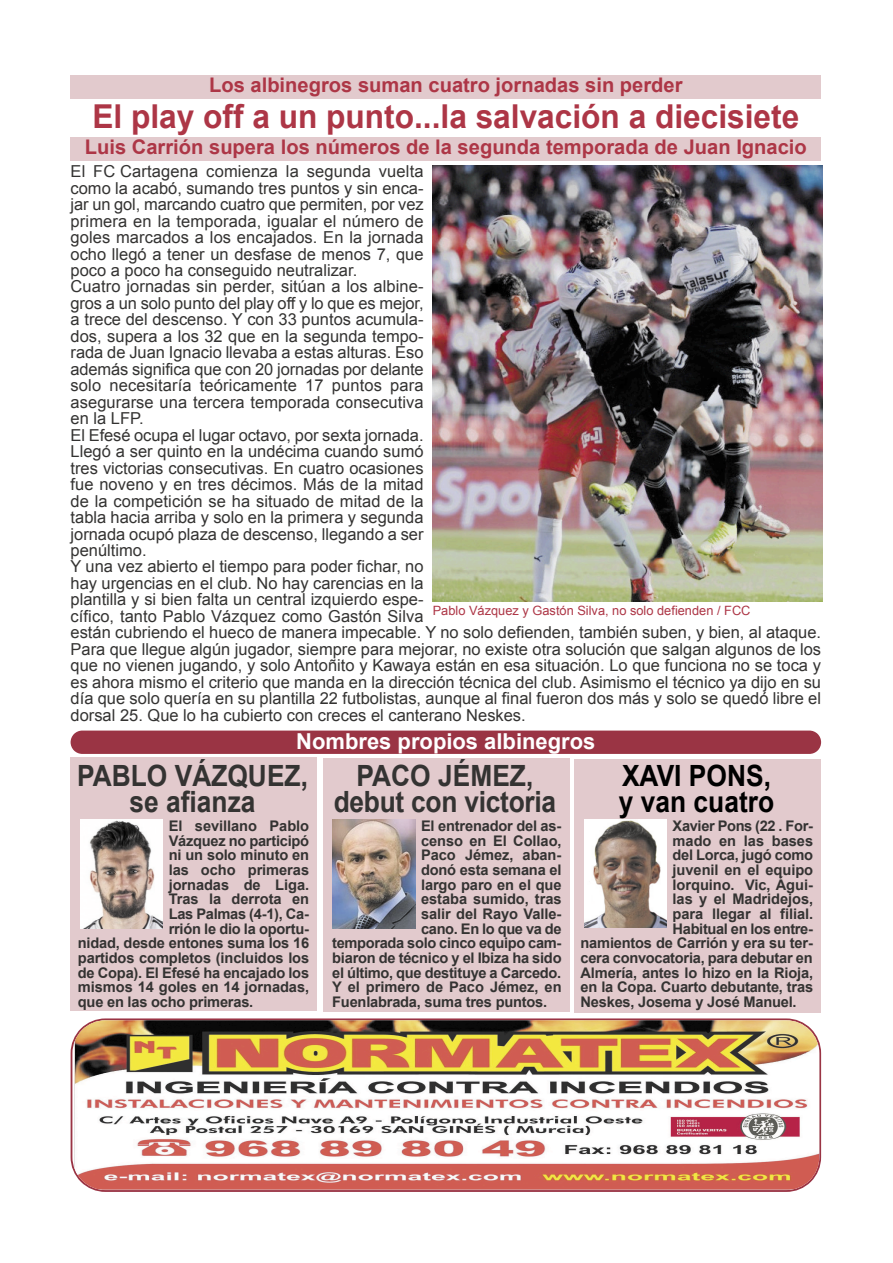
<style>
.page{position:relative;width:893px;height:1263px;background:#fff}
.page>*{position:absolute;margin:0;border:0;box-sizing:border-box;transform-origin:0 0}
.t1{font:700 33px "Arial";color:#ad3646;scale:.96 1}
.t2{font:700 29.25px/25.7px "Arial";color:#343332;text-align:center;scale:.9 1}
.t3{font:700 29.25px/25.7px "Arial";color:#000;scale:.9 1}
.t4{font:700 21.9px "Arial";color:#fff}
.t5{font:700 20.1px "Arial";color:#ad3646}
.t6{font:16.5px/16.5px "Arial";color:#343332}
.t7{font:700 14.7px "Arial";letter-spacing:-.015em;color:#343332}
.t8{font:12.75px "Arial";color:#ad3646}
</style>
<div class="page">
<div style="left:71px;top:75px;width:750px;height:23px;background:#e2cacd"></div>
<img style="left:433px;top:165px;width:389px;height:437px">
<div style="left:71px;top:757px;width:246px;height:254px;background:#e2cacd"></div>
<img style="left:80px;top:819px;width:83px;height:109px">
<div style="left:323px;top:758px;width:246px;height:254px;background:#e2cacd"></div>
<img style="left:332px;top:819px;width:83px;height:109px">
<div style="left:574px;top:759px;width:247px;height:254px;background:#e2cacd"></div>
<img style="left:584px;top:819px;width:82px;height:109px">
<div style="left:71px;top:731px;width:750px;height:23px;background:#9a3444"></div>
<div style="left:71px;top:137px;width:750px;height:24px;background:#e2cacd"></div>
<svg style="left:71px;top:1018px;width:750px;height:174px;background:#b2747a"></svg>
<img style="left:75px;top:1021px;width:744px;height:169px">
<p class="t5" style="left:209px;top:74px;width:475px">Los albinegros suman cuatro jornadas sin perder</p>
<h1 class="t1" style="left:92px;top:98px;width:737px">El play off a un punto...la salvación a diecisiete</h1>
<p class="t5" style="left:85px;top:136px;width:723px">Luis Carrión supera los números de la segunda temporada de Juan Ignacio</p>
<p class="t6" style="left:71px;top:163px;width:752px">El FC Cartagena comienza la segunda vuelta<br>como la acabó, sumando tres puntos y sin enca-<br>jar un gol, marcando cuatro que permiten, por vez<br>primera en la temporada, igualar el número de<br>goles marcados a los encajados. En la jornada<br>ocho llegó a tener un desfase de menos 7, que<br>poco a poco ha conseguido neutralizar.<br>Cuatro jornadas sin perder, sitúan a los albine-<br>gros a un solo punto del play off y lo que es mejor,<br>a trece del descenso. Y con 33 puntos acumula-<br>dos, supera a los 32 que en la segunda tempo-<br>rada de Juan Ignacio llevaba a estas alturas. Eso<br>además significa que con 20 jornadas por delante<br>solo necesitaría teóricamente 17 puntos para<br>asegurarse una tercera temporada consecutiva<br>en la LFP.<br>El Efesé ocupa el lugar octavo, por sexta jornada.<br>Llegó a ser quinto en la undécima cuando sumó<br>tres victorias consecutivas. En cuatro ocasiones<br>fue noveno y en tres décimos. Más de la mitad<br>de la competición se ha situado de mitad de la<br>tabla hacia arriba y solo en la primera y segunda<br>jornada ocupó plaza de descenso, llegando a ser<br>penúltimo.<br>Y una vez abierto el tiempo para poder fichar, no<br>hay urgencias en el club. No hay carencias en la<br>plantilla y si bien falta un central izquierdo espe-<br>cífico, tanto Pablo Vázquez como Gastón Silva<br>están cubriendo el hueco de manera impecable. Y no solo defienden, también suben, y bien, al ataque.<br>Para que llegue algún jugador, siempre para mejorar, no existe otra solución que salgan algunos de los que no vienen jugando, y solo Antoñito y Kawaya están en esa situación. Lo que funciona no se toca y es ahora mismo el criterio que manda en la dirección técnica del club. Asimismo el técnico ya dijo en su día que solo quería en su plantilla 22 futbolistas, aunque al final fueron dos más y solo se quedó libre el dorsal 25. Que lo ha cubierto con creces el canterano Neskes.</p>
<p class="t8" style="left:433px;top:604px;width:319px">Pablo Vázquez y Gastón Silva, no solo defienden / FCC</p>
<h3 class="t4" style="left:296px;top:729px;width:300px">Nombres propios albinegros</h3>
<h2 class="t2" style="left:77px;top:763px;width:258px">PABLO VÁZQUEZ, se afianza</h2>
<h2 class="t2" style="left:334px;top:763px;width:249px">PACO JÉMEZ, debut con victoria</h2>
<h2 class="t3" style="left:619px;top:763px;width:174px">XAVI PONS, y van cuatro</h2>
<p class="t7" style="left:169px;top:818px;width:142px">El sevillano Pablo</p>
<p class="t7" style="left:169px;top:832px;width:142px">Vázquez no participó</p>
<p class="t7" style="left:169px;top:847px;width:142px">ni un solo minuto en</p>
<p class="t7" style="left:169px;top:862px;width:142px">las ocho primeras</p>
<p class="t7" style="left:169px;top:876px;width:142px">jornadas de Liga.</p>
<p class="t7" style="left:169px;top:891px;width:142px">Tras la derrota en</p>
<p class="t7" style="left:169px;top:906px;width:142px">Las Palmas (4-1), Ca-</p>
<p class="t7" style="left:169px;top:920px;width:142px">rrión le dio la oportu-</p>
<p class="t7" style="left:78px;top:935px;width:233px">nidad, desde entones suma los 16</p>
<p class="t7" style="left:78px;top:950px;width:233px">partidos completos (incluidos los</p>
<p class="t7" style="left:78px;top:964px;width:233px">de Copa). El Efesé ha encajado los</p>
<p class="t7" style="left:78px;top:979px;width:233px">mismos 14 goles en 14 jornadas,</p>
<p class="t7" style="left:78px;top:993px;width:177px">que en las ocho primeras.</p>
<p class="t7" style="left:421px;top:818px;width:142px">El entrenador del as-</p>
<p class="t7" style="left:421px;top:832px;width:142px">censo en El Collao,</p>
<p class="t7" style="left:421px;top:847px;width:142px">Paco Jémez, aban-</p>
<p class="t7" style="left:421px;top:862px;width:142px">donó esta semana el</p>
<p class="t7" style="left:421px;top:876px;width:142px">largo paro en el que</p>
<p class="t7" style="left:421px;top:891px;width:142px">estaba sumido, tras</p>
<p class="t7" style="left:421px;top:906px;width:142px">salir del Rayo Valle-</p>
<p class="t7" style="left:421px;top:920px;width:142px">cano. En lo que va de</p>
<p class="t7" style="left:332px;top:935px;width:231px">temporada solo cinco equipo cam-</p>
<p class="t7" style="left:332px;top:950px;width:231px">biaron de técnico y el Ibiza ha sido</p>
<p class="t7" style="left:332px;top:964px;width:230px">el último, que destituye a Carcedo.</p>
<p class="t7" style="left:332px;top:979px;width:231px">Y el primero de Paco Jémez, en</p>
<p class="t7" style="left:332px;top:993px;width:216px">Fuenlabrada, suma tres puntos.</p>
<p class="t7" style="left:672px;top:818px;width:142px">Xavier Pons (22 . For-</p>
<p class="t7" style="left:672px;top:832px;width:142px">mado en las bases</p>
<p class="t7" style="left:672px;top:847px;width:142px">del Lorca, jugó como</p>
<p class="t7" style="left:672px;top:862px;width:142px">juvenil en el equipo</p>
<p class="t7" style="left:672px;top:876px;width:142px">lorquino. Vic, Águi-</p>
<p class="t7" style="left:672px;top:891px;width:142px">las y el Madridejos,</p>
<p class="t7" style="left:672px;top:906px;width:142px">para llegar al filial.</p>
<p class="t7" style="left:672px;top:920px;width:142px">Habitual en los entre-</p>
<p class="t7" style="left:580px;top:935px;width:234px">namientos de Carrión y era su ter-</p>
<p class="t7" style="left:580px;top:950px;width:233px">cera convocatoria, para debutar en</p>
<p class="t7" style="left:580px;top:964px;width:234px">Almería, antes lo hizo en la Rioja,</p>
<p class="t7" style="left:580px;top:979px;width:234px">en la Copa. Cuarto debutante, tras</p>
<p class="t7" style="left:580px;top:993px;width:218px">Neskes, Josema y José Manuel.</p>
</div>
